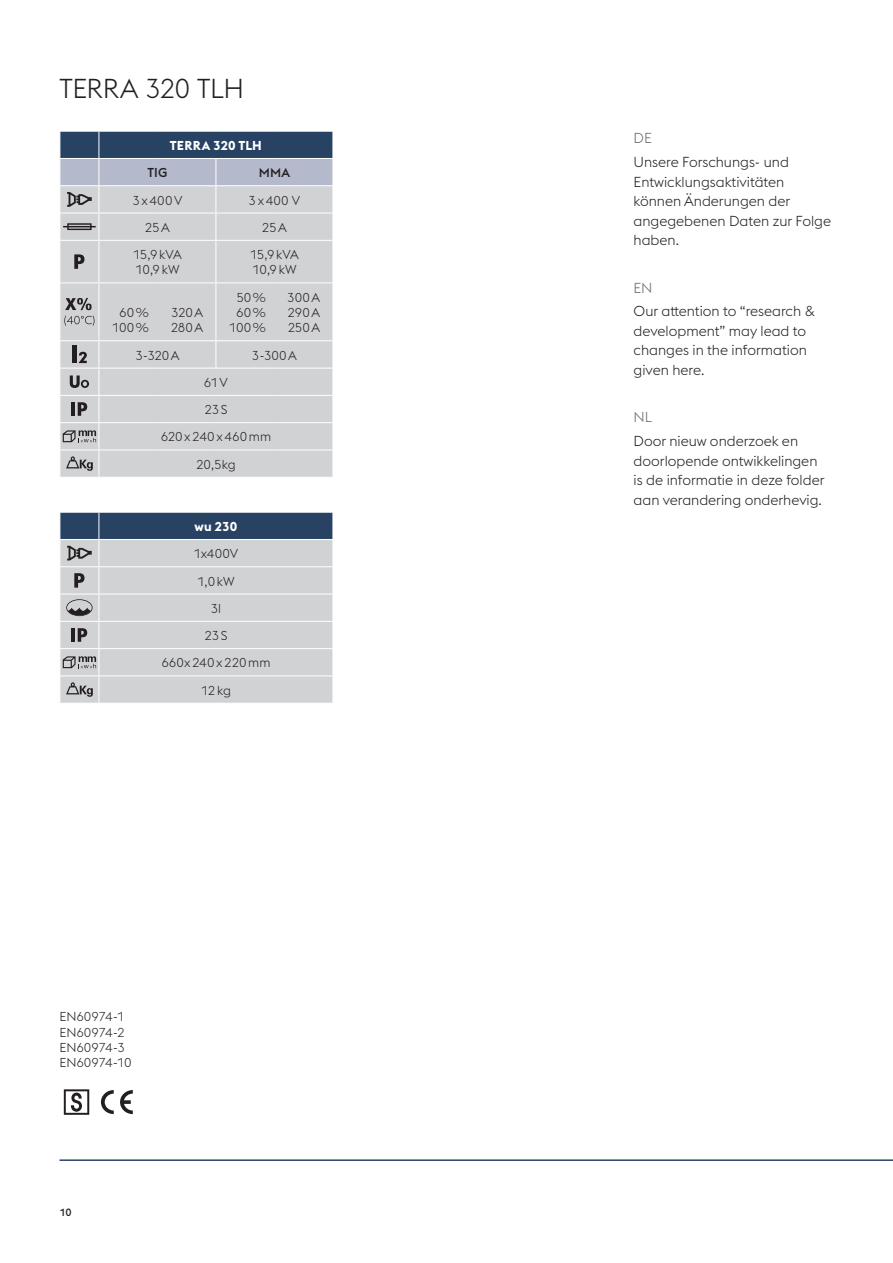
<style>
.page{position:relative;width:893px;height:1263px;background:#fff}
.page>*{position:absolute;margin:0;border:0;box-sizing:border-box;transform-origin:0 0}
.HL-2{font:300 27px "voestalpine";letter-spacing:-.01em;color:#231f20}
.Copy_9_5_13_EN_brand{font:300 14.25px/19.5px "voestalpine";color:#231f20}
.Language{font:300 14.25px "voestalpine";color:#6c6d70}
.T-I__Copy-centred{font:300 12.75px "voestalpine";letter-spacing:.015em;color:#231f20}
.T-I__Copy-left{font:300 12.75px "voestalpine";letter-spacing:-.01em;color:#231f20}
.T-I__Copy-right{font:300 12.75px/15.3px "voestalpine";color:#231f20;text-align:center}
.T-I__HL-centred{font:700 12.75px "voestalpine";letter-spacing:.005em;color:#fff}
.T-I__Inter-HL-center{font:500 12.75px "voestalpine";letter-spacing:.015em;color:#231f20}
.t1{font:500 10.5px "voestalpine";color:#231f20}
</style>
<div class="page">
<hr style="left:60px;top:1159px;width:833px;height:2px;background:#284264">
<svg style="left:64px;top:1089px;width:25px;height:26px"></svg>
<svg style="left:120px;top:1090px;width:13px;height:24px"></svg>
<svg style="left:101px;top:1090px;width:13px;height:24px"></svg>
<div style="left:61px;top:241px;width:272px;height:99px;background:#d1d2d4"></div>
<hr style="left:99px;top:241px;width:1px;height:42px;background:#fff">
<hr style="left:60px;top:283px;width:39px;height:1px;background:#fff">
<hr style="left:99px;top:283px;width:58px;height:1px;background:#fff">
<hr style="left:99px;top:283px;width:1px;height:57px;background:#fff">
<hr style="left:157px;top:283px;width:59px;height:1px;background:#fff">
<hr style="left:216px;top:283px;width:1px;height:57px;background:#fff">
<hr style="left:216px;top:241px;width:1px;height:42px;background:#fff">
<hr style="left:216px;top:283px;width:58px;height:1px;background:#fff">
<hr style="left:274px;top:283px;width:59px;height:1px;background:#fff">
<svg style="left:60px;top:131px;width:273px;height:109px;background:#a2aab7"></svg>
<svg style="left:74px;top:254px;width:11px;height:15px"></svg>
<svg style="left:65px;top:298px;width:27px;height:12px"></svg>
<svg style="left:64px;top:316px;width:30px;height:10px"></svg>
<svg style="left:60px;top:341px;width:273px;height:136px;background:#cfd0d2"></svg>
<svg style="left:60px;top:512px;width:273px;height:191px;background:#bbbfc5"></svg>
<p class="HL-2" style="left:60px;top:73px;width:186px">TERRA 320 TLH</p>
<p class="T-I__HL-centred" style="left:170px;top:137px;width:93px">TERRA 320 TLH</p>
<p class="T-I__Inter-HL-center" style="left:147px;top:165px;width:21px">TIG</p>
<p class="T-I__Inter-HL-center" style="left:259px;top:165px;width:33px">MMA</p>
<p class="T-I__Copy-centred" style="left:132px;top:193px;width:52px">3x400V</p>
<p class="T-I__Copy-centred" style="left:249px;top:193px;width:53px">3x400 V</p>
<p class="T-I__Copy-centred" style="left:145px;top:220px;width:26px">25A</p>
<p class="T-I__Copy-centred" style="left:262px;top:220px;width:26px">25A</p>
<p class="T-I__Copy-centred" style="left:133px;top:247px;width:50px">15,9kVA</p>
<p class="T-I__Copy-centred" style="left:135px;top:263px;width:46px">10,9kW</p>
<p class="T-I__Copy-centred" style="left:250px;top:247px;width:50px">15,9kVA</p>
<p class="T-I__Copy-centred" style="left:252px;top:263px;width:46px">10,9kW</p>
<p class="T-I__Copy-right" style="left:112px;top:305px;width:39px">60%<br>100%</p>
<p class="T-I__Copy-right" style="left:171px;top:305px;width:34px">320A</p>
<p class="T-I__Copy-right" style="left:171px;top:320px;width:34px">280A</p>
<p class="T-I__Copy-right" style="left:229px;top:290px;width:39px">50%<br>60%<br>100%</p>
<p class="T-I__Copy-right" style="left:287px;top:290px;width:34px">300A</p>
<p class="T-I__Copy-right" style="left:287px;top:305px;width:34px">290A</p>
<p class="T-I__Copy-right" style="left:288px;top:320px;width:34px">250A</p>
<p class="T-I__Copy-centred" style="left:135px;top:348px;width:46px">3-320A</p>
<p class="T-I__Copy-centred" style="left:252px;top:348px;width:46px">3-300A</p>
<p class="T-I__Copy-centred" style="left:204px;top:375px;width:25px">61V</p>
<p class="T-I__Copy-centred" style="left:204px;top:402px;width:25px">23S</p>
<p class="T-I__Copy-centred" style="left:161px;top:430px;width:112px">620x240x460mm</p>
<p class="T-I__Copy-centred" style="left:196px;top:457px;width:41px">20,5kg</p>
<p class="T-I__HL-centred" style="left:195px;top:518px;width:44px">wu 230</p>
<p class="T-I__Copy-centred" style="left:194px;top:546px;width:46px">1x400V</p>
<p class="T-I__Copy-centred" style="left:197px;top:574px;width:39px">1,0kW</p>
<p class="T-I__Copy-centred" style="left:211px;top:601px;width:12px">3l</p>
<p class="T-I__Copy-centred" style="left:204px;top:628px;width:25px">23S</p>
<p class="T-I__Copy-centred" style="left:161px;top:655px;width:111px">660x240x220mm</p>
<p class="T-I__Copy-centred" style="left:201px;top:683px;width:31px">12kg</p>
<p class="T-I__Copy-left" style="left:60px;top:1009px;width:66px">EN60974-1</p>
<p class="T-I__Copy-left" style="left:60px;top:1025px;width:67px">EN60974-2</p>
<p class="T-I__Copy-left" style="left:60px;top:1040px;width:67px">EN60974-3</p>
<p class="T-I__Copy-left" style="left:60px;top:1055px;width:74px">EN60974-10</p>
<p class="t1" style="left:60px;top:1206px;width:14px">10</p>
<p class="Language" style="left:634px;top:130px;width:20px">DE</p>
<p class="Copy_9_5_13_EN_brand" style="left:634px;top:152px;width:199px">Unsere Forschungs- und<br>Entwicklungsaktivitäten können Änderungen der angegebenen Daten zur Folge haben.</p>
<p class="Language" style="left:634px;top:279px;width:20px">EN</p>
<p class="Copy_9_5_13_EN_brand" style="left:634px;top:302px;width:183px">Our attention to “research &amp; development” may lead to changes in the information given here.</p>
<p class="Language" style="left:634px;top:409px;width:20px">NL</p>
<p class="Copy_9_5_13_EN_brand" style="left:634px;top:431px;width:192px">Door nieuw onderzoek en doorlopende ontwikkelingen is de informatie in deze folder aan verandering onderhevig.</p>
</div>
